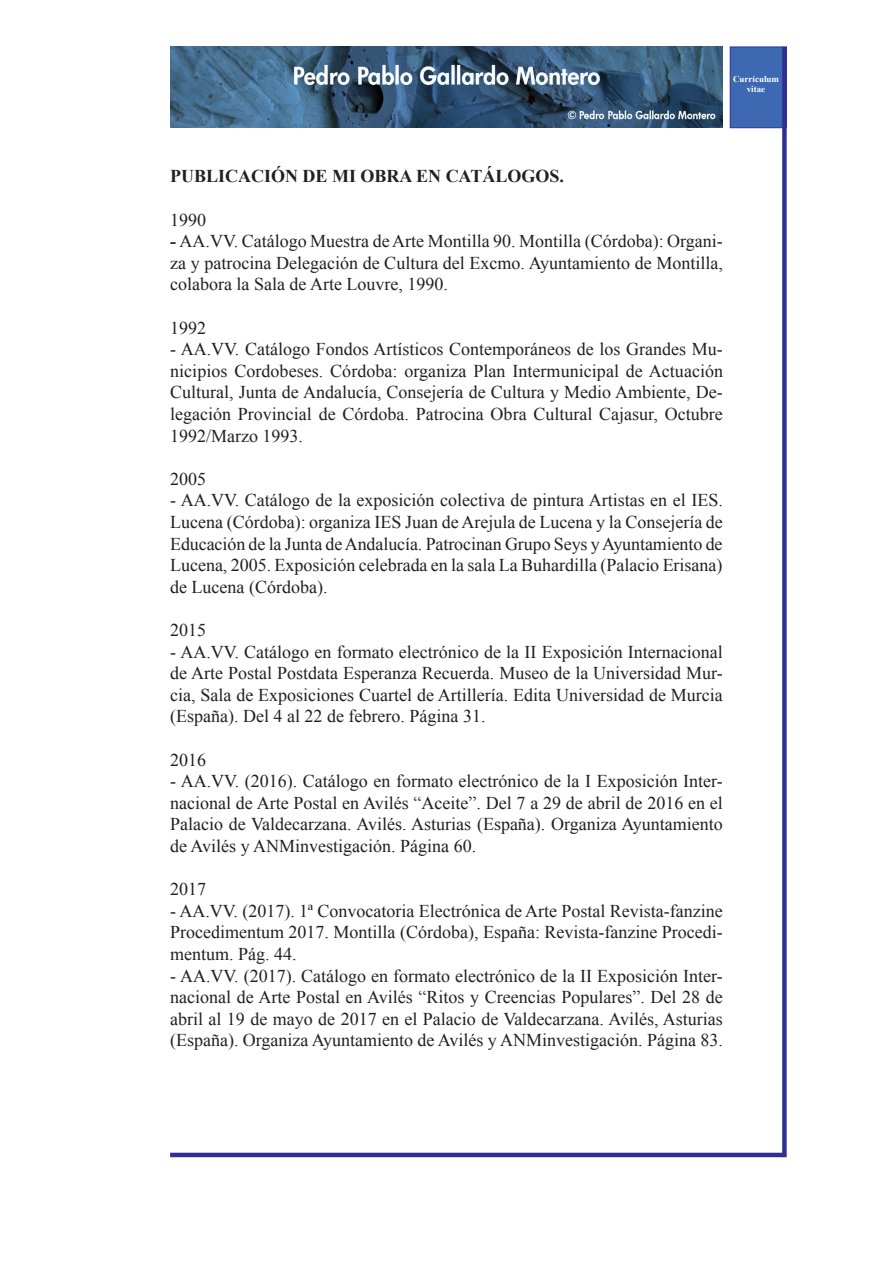
<style>
.page{position:relative;width:893px;height:1263px;background:#fff}
.page>*{position:absolute;margin:0;border:0;box-sizing:border-box;transform-origin:0 0}
.t1{font:18px/21.6px "Times New Roman";color:#231f20;text-align:justify}
.t2{font:700 18px "Times New Roman";color:#231f20}
.t3{font:700 9px/10.8px "Times New Roman";color:#fff;text-align:center}
.s1{font-weight:700}
</style>
<div class="page">
<hr style="left:170px;top:1153px;width:613px;height:4px;background:#2e3092">
<div style="left:730px;top:47px;width:57px;height:81px;background:#3d69b2;border:1px solid #2e3092"></div>
<div style="left:782px;top:47px;width:5px;height:1110px;background:#2e3092"></div>
<img style="left:170px;top:47px;width:553px;height:81px">
<p class="t3" style="left:733px;top:73px;width:47px">Currículum vitae</p>
<p class="t2" style="left:170px;top:163px;width:395px">PUBLICACIÓN DE MI OBRA EN CATÁLOGOS.</p>
<p class="t1" style="left:170px;top:208px;width:37px">1990</p>
<p class="t1" style="left:170px;top:230px;width:554px"><span class="s1">-</span> AA.VV. Catálogo Muestra de Arte Montilla 90. Montilla (Córdoba): Organi&shy;za y patrocina Delegación de Cultura del Excmo. Ayuntamiento de Montilla, colabora la Sala de Arte Louvre, 1990.</p>
<p class="t1" style="left:170px;top:316px;width:37px">1992</p>
<p class="t1" style="left:170px;top:338px;width:555px">- AA.VV. Catálogo Fondos Artísticos Contemporáneos de los Grandes Mu&shy;nicipios Cordobeses. Córdoba: organiza Plan Intermunicipal de Actuación Cultural, Junta de Andalucía, Consejería de Cultura y Medio Ambiente, De&shy;legación Provincial de Córdoba. Patrocina Obra Cultural Cajasur, Octubre 1992/Marzo 1993.</p>
<p class="t1" style="left:170px;top:467px;width:37px">2005</p>
<p class="t1" style="left:170px;top:489px;width:554px">- AA.VV. Catálogo de la exposición colectiva de pintura Artistas en el IES.<br>Lucena (Córdoba): organiza IES Juan de Arejula de Lucena y la Consejería de Educación de la Junta de Andalucía. Patrocinan Grupo Seys y Ayuntamiento de Lucena, 2005. Exposición celebrada en la sala La Buhardilla (Palacio Erisana) de Lucena (Córdoba).</p>
<p class="t1" style="left:170px;top:618px;width:37px">2015</p>
<p class="t1" style="left:170px;top:640px;width:554px">- AA.VV. Catálogo en formato electrónico de la II Exposición Internacional de Arte Postal Postdata Esperanza Recuerda. Museo de la Universidad Mur&shy;cia, Sala de Exposiciones Cuartel de Artillería. Edita Universidad de Murcia (España). Del 4 al 22 de febrero. Página 31.</p>
<p class="t1" style="left:170px;top:748px;width:37px">2016</p>
<p class="t1" style="left:170px;top:770px;width:554px">- AA.VV. (2016). Catálogo en formato electrónico de la I Exposición Inter&shy;nacional de Arte Postal en Avilés “Aceite”. Del 7 a 29 de abril de 2016 en el Palacio de Valdecarzana. Avilés. Asturias (España). Organiza Ayuntamiento de Avilés y ANMinvestigación. Página 60.</p>
<p class="t1" style="left:170px;top:878px;width:37px">2017</p>
<p class="t1" style="left:170px;top:899px;width:554px">- AA.VV. (2017). 1ª Convocatoria Electrónica de Arte Postal Revista-fanzine Procedimentum 2017. Montilla (Córdoba), España: Revista-fanzine Procedi&shy;mentum. Pág. 44.</p>
<p class="t1" style="left:170px;top:964px;width:554px">- AA.VV. (2017). Catálogo en formato electrónico de la II Exposición Inter&shy;nacional de Arte Postal en Avilés “Ritos y Creencias Populares”. Del 28 de abril al 19 de mayo de 2017 en el Palacio de Valdecarzana. Avilés, Asturias (España). Organiza Ayuntamiento de Avilés y ANMinvestigación. Página 83.</p>
</div>
